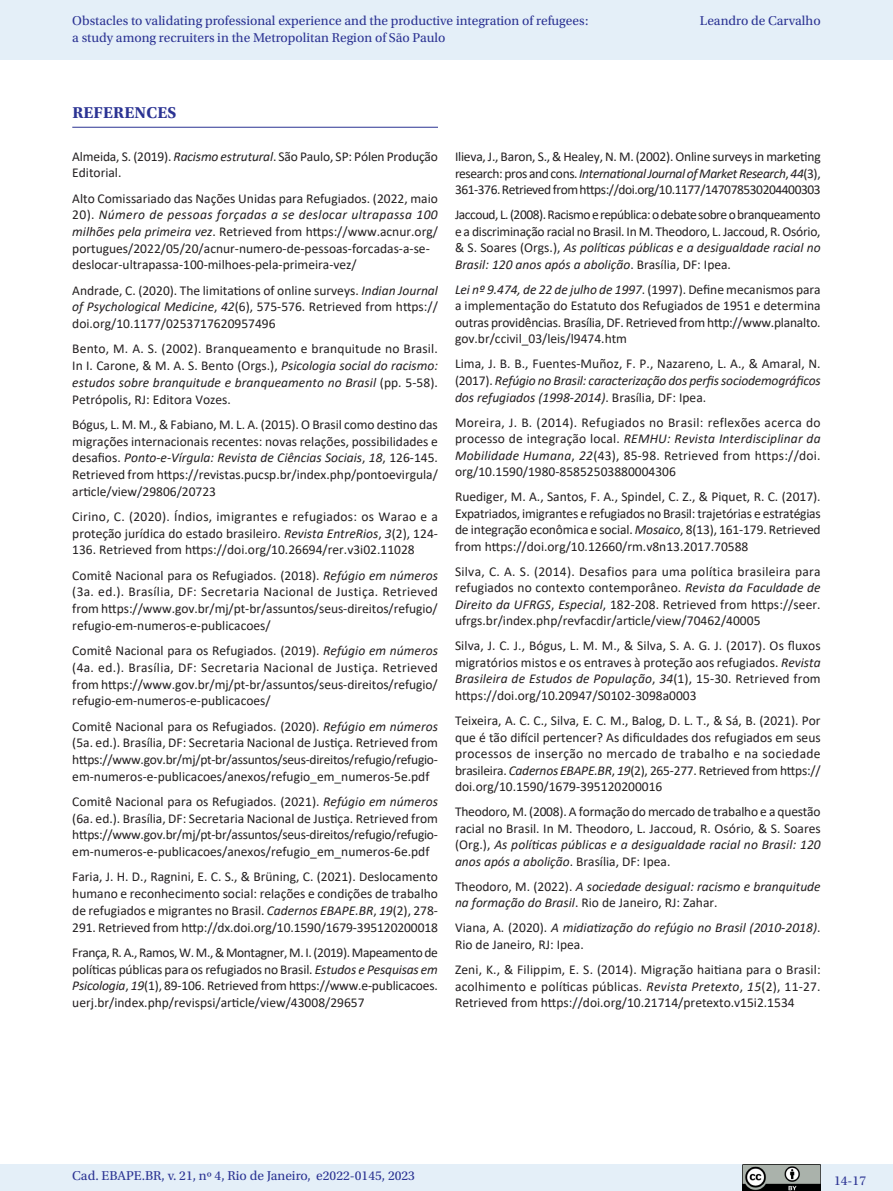
<style>
.page{position:relative;width:893px;height:1191px;background:#fff}
.page>*{position:absolute;margin:0;border:0;box-sizing:border-box;transform-origin:0 0}
._07_1_sub_1{font:700 16.5px "Utopia Std";letter-spacing:.01em;color:#2b3393}
.Referencias{font:13.5px/16.6px "Calibri";color:#231f20;text-align:justify}
.t1{font:13.5px "Utopia Std";color:#2b3393}
.Referencias-2{font:italic 13.5px/16.5px "Calibri";color:#231f20}
.s1{font-style:italic}
.s2{font-style:normal}
</style>
<div class="page">
<div style="left:0;top:0;width:893px;height:60px;background:#e4eff8"></div>
<div style="left:0;top:1164px;width:893px;height:27px;background:#e4eff8"></div>
<img style="left:743px;top:1164px;width:78px;height:27px">
<hr style="left:72px;top:127px;width:366px;height:1px;background:#2b3393">
<p class="t1" style="left:72px;top:14px;width:518px">Obstacles to validating professional experience and the productive integration of refugees:</p>
<p class="t1" style="left:700px;top:14px;width:122px">Leandro de Carvalho</p>
<p class="t1" style="left:72px;top:30px;width:375px">a study among recruiters in the Metropolitan Region of São Paulo</p>
<p class="_07_1_sub_1" style="left:72px;top:103px;width:106px">REFERENCES</p>
<p class="Referencias" style="left:72px;top:147px;width:367px">Almeida, S. (2019). <span class="s1">Racismo estrutural</span>. São Paulo, SP: Pólen Produção<br>Editorial.</p>
<p class="Referencias" style="left:72px;top:189px;width:367px;text-align:left">Alto Comissariado das Nações Unidas para Refugiados. (2022, maio 20). <span class="s1">Número de pessoas forçadas a se deslocar ultrapassa 100 milhões pela primeira vez</span>. Retrieved from https://www.acnur.org/ portugues/2022/05/20/acnur-numero-de-pessoas-forcadas-a-se&shy;deslocar-ultrapassa-100-milhoes-pela-primeira-vez/</p>
<p class="Referencias" style="left:72px;top:281px;width:367px">Andrade, C. (2020). The limitations of online surveys. <span class="s1">Indian Journal of Psychological Medicine</span>, <span class="s1">42</span>(6), 575-576. Retrieved from https:// doi.org/10.1177/0253717620957496</p>
<p class="Referencias" style="left:72px;top:340px;width:367px">Bento, M. A. S. (2002). Branqueamento e branquitude no Brasil.<br>In I. Carone, &amp; M. A. S. Bento (Orgs.), <span class="s1">Psicologia social do racismo: estudos sobre branquitude e branqueamento no Brasil</span> (pp. 5-58).<br>Petrópolis, RJ: Editora Vozes.</p>
<p class="Referencias" style="left:72px;top:416px;width:367px">Bógus, L. M. M., &amp; Fabiano, M. L. A. (2015). O Brasil como destino das migrações internacionais recentes: novas relações, possibilidades e desafios. <span class="s1">Ponto-e-Vírgula: Revista de Ciências Sociais</span>, <span class="s1">18</span>, 126-145.<br>Retrieved from https://revistas.pucsp.br/index.php/pontoevirgula/ article/view/29806/20723</p>
<p class="Referencias" style="left:72px;top:508px;width:367px">Cirino, C. (2020). Índios, imigrantes e refugiados: os Warao e a proteção jurídica do estado brasileiro. <span class="s1">Revista EntreRios</span>, <span class="s1">3</span>(2), 124- 136. Retrieved from https://doi.org/10.26694/rer.v3i02.11028</p>
<p class="Referencias" style="left:72px;top:566px;width:367px">Comitê Nacional para os Refugiados. (2018). <span class="s1">Refúgio em números </span>(3a. ed.). Brasília, DF: Secretaria Nacional de Justiça. Retrieved from https://www.gov.br/mj/pt-br/assuntos/seus-direitos/refugio/ refugio-em-numeros-e-publicacoes/</p>
<p class="Referencias" style="left:72px;top:642px;width:367px">Comitê Nacional para os Refugiados. (2019). <span class="s1">Refúgio em números </span>(4a. ed.). Brasília, DF: Secretaria Nacional de Justiça. Retrieved from https://www.gov.br/mj/pt-br/assuntos/seus-direitos/refugio/ refugio-em-numeros-e-publicacoes/</p>
<p class="Referencias" style="left:72px;top:717px;width:367px">Comitê Nacional para os Refugiados. (2020). <span class="s1">Refúgio em números </span>(5a. ed.). Brasília, DF: Secretaria Nacional de Justiça. Retrieved from https://www.gov.br/mj/pt-br/assuntos/seus-direitos/refugio/refugio&shy;em-numeros-e-publicacoes/anexos/refugio_em_numeros-5e.pdf</p>
<p class="Referencias" style="left:72px;top:793px;width:367px">Comitê Nacional para os Refugiados. (2021). <span class="s1">Refúgio em números </span>(6a. ed.). Brasília, DF: Secretaria Nacional de Justiça. Retrieved from https://www.gov.br/mj/pt-br/assuntos/seus-direitos/refugio/refugio&shy;em-numeros-e-publicacoes/anexos/refugio_em_numeros-6e.pdf</p>
<p class="Referencias" style="left:72px;top:868px;width:367px">Faria, J. H. D., Ragnini, E. C. S., &amp; Brüning, C. (2021). Deslocamento humano e reconhecimento social: relações e condições de trabalho de refugiados e migrantes no Brasil. <span class="s1">Cadernos EBAPE.BR</span>, <span class="s1">19</span>(2), 278- 291. Retrieved from http://dx.doi.org/10.1590/1679-395120200018</p>
<p class="Referencias" style="left:72px;top:943px;width:367px">França, R. A., Ramos, W. M., &amp; Montagner, M. I. (2019). Mapeamento de políticas públicas para os refugiados no Brasil. <span class="s1">Estudos e Pesquisas em Psicologia</span>, <span class="s1">19</span>(1), 89-106. Retrieved from https://www.e-publicacoes. uerj.br/index.php/revispsi/article/view/43008/29657</p>
<p class="Referencias" style="left:455px;top:148px;width:367px">Ilieva, J., Baron, S., &amp; Healey, N. M. (2002). Online surveys in marketing research: pros and cons. <span class="s1">International Journal of Market Research</span>, <span class="s1">44</span>(3), 361-376. Retrieved from https://doi.org/10.1177/147078530204400303</p>
<p class="Referencias" style="left:455px;top:206px;width:367px">Jaccoud, L. (2008). Racismo e república: o debate sobre o branqueamento e a discriminação racial no Brasil. In M. Theodoro, L. Jaccoud, R. Osório, &amp; S. Soares (Orgs.), <span class="s1">As políticas públicas e a desigualdade racial no Brasil: 120 anos após a abolição</span>. Brasília, DF: Ipea.</p>
<p class="Referencias" style="left:455px;top:281px;width:367px"><span class="s1">Lei nº 9.474, de 22 de julho de 1997</span>. (1997). Define mecanismos para a implementação do Estatuto dos Refugiados de 1951 e determina outras providências. Brasília, DF. Retrieved from http://www.planalto. gov.br/ccivil_03/leis/l9474.htm</p>
<p class="Referencias" style="left:455px;top:355px;width:367px">Lima, J. B. B., Fuentes-Muñoz, F. P., Nazareno, L. A., &amp; Amaral, N. (2017). <span class="s1">Refúgio no Brasil: caracterização dos perfis sociodemográficos dos refugiados (1998-2014)</span>. Brasília, DF: Ipea.</p>
<p class="Referencias" style="left:455px;top:413px;width:367px">Moreira, J. B. (2014). Refugiados no Brasil: reflexões acerca do processo de integração local. <span class="s1">REMHU: Revista Interdisciplinar da Mobilidade Humana</span>, <span class="s1">22</span>(43), 85-98. Retrieved from https://doi. org/10.1590/1980-85852503880004306</p>
<p class="Referencias" style="left:455px;top:488px;width:367px">Ruediger, M. A., Santos, F. A., Spindel, C. Z., &amp; Piquet, R. C. (2017).<br>Expatriados, imigrantes e refugiados no Brasil: trajetórias e estratégias de integração econômica e social. <span class="s1">Mosaico</span>, 8(13), 161-179. Retrieved from https://doi.org/10.12660/rm.v8n13.2017.70588</p>
<p class="Referencias" style="left:455px;top:563px;width:367px">Silva, C. A. S. (2014). Desafios para uma política brasileira para refugiados no contexto contemporâneo. <span class="s1">Revista da Faculdade de Direito da UFRGS</span>, <span class="s1">Especial</span>, 182-208. Retrieved from https://seer. ufrgs.br/index.php/revfacdir/article/view/70462/40005</p>
<p class="Referencias" style="left:455px;top:637px;width:367px">Silva, J. C. J., Bógus, L. M. M., &amp; Silva, S. A. G. J. (2017). Os fluxos migratórios mistos e os entraves à proteção aos refugiados. <span class="s1">Revista Brasileira de Estudos de População</span>, <span class="s1">34</span>(1), 15-30. Retrieved from https://doi.org/10.20947/S0102-3098a0003</p>
<p class="Referencias" style="left:455px;top:712px;width:367px">Teixeira, A. C. C., Silva, E. C. M., Balog, D. L. T., &amp; Sá, B. (2021). Por que é tão difícil pertencer? As dificuldades dos refugiados em seus processos de inserção no mercado de trabalho e na sociedade brasileira. <span class="s1">Cadernos EBAPE.BR</span>, <span class="s1">19</span>(2), 265-277. Retrieved from https:// doi.org/10.1590/1679-395120200016</p>
<p class="Referencias" style="left:455px;top:803px;width:367px">Theodoro, M. (2008). A formação do mercado de trabalho e a questão racial no Brasil. In M. Theodoro, L. Jaccoud, R. Osório, &amp; S. Soares (Org.), <span class="s1">As políticas públicas e a desigualdade racial no Brasil: 120 anos após a abolição</span>. Brasília, DF: Ipea.</p>
<p class="Referencias-2" style="left:455px;top:877px;width:367px"><span class="s2">Theodoro, M. (2022).</span> A sociedade desigual: racismo e branquitude na formação do Brasil<span class="s2">. Rio de Janeiro, RJ: Zahar.</span></p>
<p class="Referencias-2" style="left:455px;top:919px;width:367px"><span class="s2">Viana, A. (2020).</span> A midiatização do refúgio no Brasil (2010-2018)<span class="s2">.<br>Rio de Janeiro, RJ: Ipea.</span></p>
<p class="Referencias" style="left:455px;top:961px;width:367px">Zeni, K., &amp; Filippim, E. S. (2014). Migração haitiana para o Brasil: acolhimento e políticas públicas. <span class="s1">Revista Pretexto</span>, <span class="s1">15</span>(2), 11-27.<br>Retrieved from https://doi.org/10.21714/pretexto.v15i2.1534</p>
<p class="t1" style="left:72px;top:1168px;width:344px">Cad. EBAPE.BR, v. 21, nº 4, Rio de Janeiro, e2022-0145, 2023</p>
<p class="t1" style="left:834px;top:1173px;width:33px">14-17</p>
</div>
